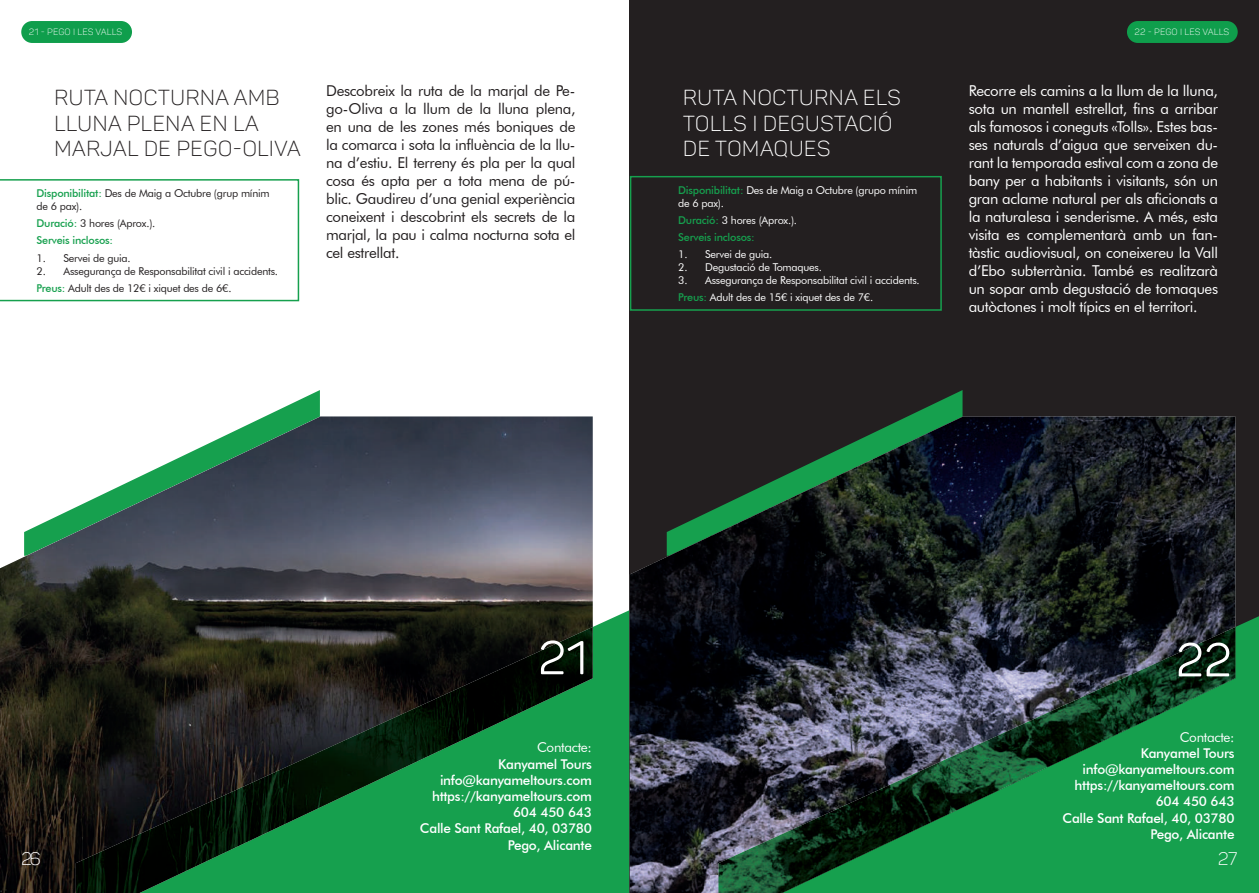
<style>
.page{position:relative;width:1259px;height:893px;background:#fff}
.page>*{position:absolute;margin:0;border:0;box-sizing:border-box;transform-origin:0 0}
.t1{font:300 21.45px/25.8px "Panton Demo";color:#231f20}
.t2{font:300 21.45px "Panton Demo";color:#fff}
.t3{font:300 18px "Panton Demo";color:#fff}
.t4{font:15px/18px "Futura BT";letter-spacing:-.02em;color:#fff;text-align:justify}
.t5{font:15px/18px "Futura BT";letter-spacing:-.02em;color:#231f20;text-align:justify}
.t6{font:500 13.5px/16.2px "Futura BT";letter-spacing:-.02em;color:#fff;text-align:right}
.t7{font:13.5px "Futura BT";letter-spacing:-.02em;color:#fff}
.t8{font:10.8px/12.9px "Futura BT";letter-spacing:-.02em;color:#fff}
.t9{font:10.8px/12.9px "Futura BT";letter-spacing:-.02em;color:#231f20}
.t10{font:500 10.8px/17.2px "Futura BT";letter-spacing:-.02em;color:#16a04e}
.t11{font:300 9px "Panton Demo";letter-spacing:-.03em;color:#fff}
.s1{font-weight:500;color:#16a04e}
.s2{font-weight:400;color:#231f20}
.s3{font-weight:400;color:#fff}
</style>
<div class="page">
<div style="left:629px;top:0;width:630px;height:893px;background:#231f20"></div>
<svg style="left:0;top:179px;width:299px;height:122px"></svg>
<div style="left:630px;top:176px;width:312px;height:135px;border:2px solid #16a04e"></div>
<svg style="left:266px;top:390px;width:54px;height:26px"></svg>
<img style="left:0;top:416px;width:593px;height:477px">
<svg style="left:139px;top:610px;width:490px;height:283px;background:#1b6836"></svg>
<img style="left:76px;top:627px;width:517px;height:266px">
<svg style="left:909px;top:390px;width:53px;height:26px"></svg>
<svg style="left:666px;top:427px;width:219px;height:109px"></svg>
<img style="left:885px;top:416px;width:321px;height:200px">
<img style="left:1206px;top:416px;width:29px;height:200px">
<img style="left:827px;top:453px;width:59px;height:163px">
<img style="left:768px;top:480px;width:60px;height:147px">
<img style="left:710px;top:508px;width:60px;height:368px">
<img style="left:653px;top:536px;width:58px;height:357px">
<img style="left:630px;top:563px;width:23px;height:330px">
<img style="left:710px;top:876px;width:8px;height:17px">
<svg style="left:782px;top:616px;width:477px;height:277px;background:#18663b"></svg>
<img style="left:718px;top:627px;width:517px;height:266px">
<div style="left:21px;top:21px;width:111px;height:22px;background:#0f9e4c;border-radius:11px"></div>
<div style="left:1127px;top:21px;width:110px;height:22px;background:#0f9e4c;border-radius:11px"></div>
<svg style="left:541px;top:640px;width:42px;height:34px"></svg>
<svg style="left:1178px;top:643px;width:51px;height:33px;background:#4e5f54"></svg>
<p class="t11" style="left:29px;top:27px;width:25px">21 - PEGO</p>
<p class="t11" style="left:73px;top:27px;width:51px">ILES VALLS</p>
<p class="t11" style="left:1134px;top:27px;width:27px">22 - PEGO</p>
<p class="t11" style="left:1180px;top:27px;width:51px">ILES VALLS</p>
<h1 class="t1" style="left:54px;top:84px;width:224px">RUTA NOCTU RNA AMB<br>LLUNA</h1>
<h1 class="t1" style="left:127px;top:110px;width:41px">PLENA</h1>
<h1 class="t1" style="left:199px;top:110px;width:61px">EN LA</h1>
<h1 class="t1" style="left:54px;top:136px;width:137px">MARJALDE PEGO</h1>
<h1 class="t1" style="left:232px;top:136px;width:69px">-OLIVA</h1>
<p class="t9" style="left:37px;top:187px;width:235px"><span class="s1">Disponibilitat:</span> Des de Maig a Octubre (grup mínim de 6 pax).</p>
<p class="t10" style="left:37px;top:215px;width:120px">Duració: <span class="s2">3 hores (Aprox.).<br></span>Serveis inclosos:</p>
<p class="t9" style="left:37px;top:251px;width:96px">1. Servei de guia.</p>
<p class="t9" style="left:37px;top:262px;width:243px;line-height:17.2px">2. Assegurança de Responsabilitat civil i accidents.<br><span class="s1">Preus:</span> Adult des de 12€ i xiquet des de 6€.</p>
<p class="t5" style="left:326px;top:82px;width:251px">Descobreix la ruta de la marjal de Pe&shy;go-Oliva a la llum de la lluna plena, en una de les zones més boniques de la comarca i sota la influència de la llu&shy;na d’estiu. El terreny és pla per la qual cosa és apta per a tota mena de pú&shy;blic. Gaudireu d’una genial experiència coneixent i descobrint els secrets de la marjal, la pau i calma nocturna sota el cel estrellat.</p>
<p class="t4" style="left:968px;top:82px;width:251px">Recorre els camins a la llum de la lluna, sota un mantell estrellat, fins a arribar als famosos i coneguts «Tolls». Estes bas&shy;ses naturals d’aigua que serveixen du&shy;rant la temporada estival com a zona de bany per a habitants i visitants, són un gran aclame natural per als aficionats a la naturalesa i senderisme. A més, esta visita es complementarà amb un fan&shy;tàstic audiovisual, on coneixereu la Vall d’Ebo subterrània. També es realitzarà un sopar amb degustació de tomaques autòctones i molt típics en el territori.</p>
<h1 class="t2" style="left:683px;top:84px;width:28px">RUTA</h1>
<h1 class="t2" style="left:742px;top:84px;width:161px">NOCTURNA ELS</h1>
<h1 class="t2" style="left:683px;top:110px;width:14px">TOLL</h1>
<h1 class="t2" style="left:733px;top:110px;width:44px">S I DEGU</h1>
<h1 class="t2" style="left:820px;top:110px;width:74px">STACIÓ</h1>
<h1 class="t2" style="left:683px;top:136px;width:48px">DE TOMAQ</h1>
<h1 class="t2" style="left:788px;top:136px;width:44px">UES</h1>
<p class="t8" style="left:678px;top:183px;width:241px"><span class="s1">Disponibilitat:</span> Des de Maig a Octubre (grupo mínim de 6 pax).</p>
<p class="t10" style="left:678px;top:211px;width:120px">Duració: <span class="s3">3 hores (Aprox.).<br></span>Serveis inclosos:</p>
<p class="t8" style="left:678px;top:248px;width:96px">1. Servei de guia.</p>
<p class="t8" style="left:678px;top:261px;width:145px">2. Degustació de Tomaques.</p>
<p class="t8" style="left:678px;top:272px;width:243px;line-height:17.2px">3. Assegurança de Responsabilitat civil i accidents.<br><span class="s1">Preus:</span> Adult des de 15€ i xiquet des de 7€.</p>
<p class="t7" style="left:1179px;top:729px;width:56px">Contacte:</p>
<p class="t6" style="left:1062px;top:745px;width:173px">Kanyamel Tours info@kanyameltours.com https://kanyameltours.com<br>604 450 643<br>Calle Sant Rafael, 40, 03780<br>Pego, Alicante</p>
<p class="t7" style="left:537px;top:739px;width:56px">Contacte:</p>
<p class="t6" style="left:420px;top:755px;width:173px">Kanyamel Tours info@kanyameltours.com https://kanyameltours.com<br>604 450 643<br>Calle Sant Rafael, 40, 03780<br>Pego, Alicante</p>
<p class="t3" style="left:21px;top:847px;width:21px">26</p>
<p class="t3" style="left:1217px;top:847px;width:21px">27</p>
</div>
